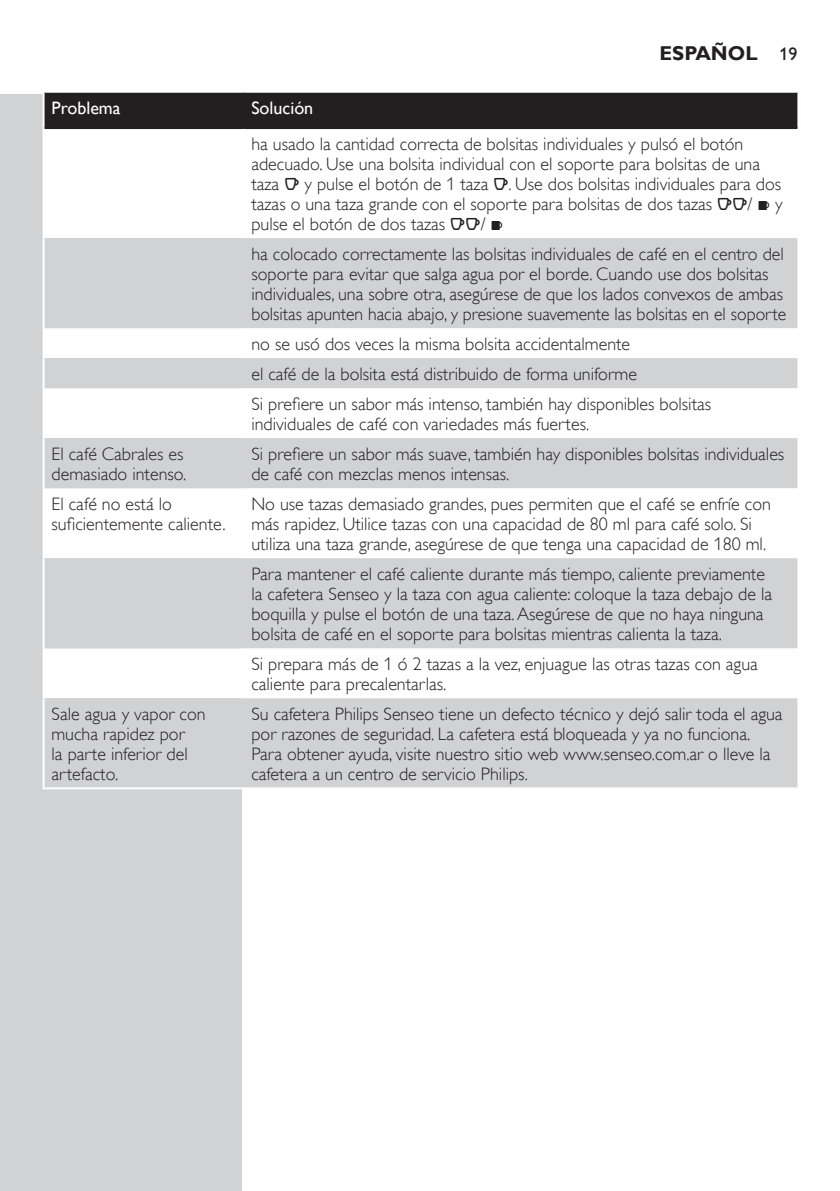
<style>
.page{position:relative;width:840px;height:1191px;background:#fff}
.page>*{position:absolute;margin:0;border:0;box-sizing:border-box;transform-origin:0 0}
.t1{font:700 20px "Gill Sans Alt One WGL";color:#231f20}
.t2{font:18px/20px "Gill Sans Alt One WGL Light";color:#231f20}
.t3{font:18px "Gill Sans Alt One WGL";color:#fff}
.s1{font-weight:400;font-size:18px}
.s2{font-family:"Philipslll Font"}
</style>
<div class="page">
<div style="left:0;top:95px;width:241px;height:1096px;background:#d1d2d4"></div>
<div style="left:45px;top:93px;width:752px;height:34px;background:#231f20"></div>
<svg style="left:45px;top:129px;width:752px;height:109px"></svg>
<svg style="left:45px;top:238px;width:752px;height:549px;fill:#d1d2d4"></svg>
<hr style="left:43px;top:93px;width:2px;height:35px;background:#fff">
<hr style="left:43px;top:128px;width:2px;height:110px;background:#fff">
<hr style="left:43px;top:238px;width:2px;height:90px;background:#fff">
<hr style="left:43px;top:328px;width:2px;height:30px;background:#fff">
<hr style="left:43px;top:358px;width:2px;height:30px;background:#fff">
<hr style="left:43px;top:388px;width:2px;height:50px;background:#fff">
<hr style="left:43px;top:438px;width:2px;height:50px;background:#fff">
<hr style="left:43px;top:488px;width:2px;height:70px;background:#fff">
<hr style="left:43px;top:558px;width:2px;height:90px;background:#fff">
<hr style="left:43px;top:648px;width:2px;height:50px;background:#fff">
<hr style="left:43px;top:698px;width:2px;height:89px;background:#fff">
<hr style="left:43px;top:787px;width:200px;height:2px;background:#fff">
<hr style="left:45px;top:127px;width:198px;height:2px;background:#231f20">
<hr style="left:243px;top:127px;width:554px;height:2px;background:#231f20">
<p class="t1" style="left:659px;top:40px;width:139px">ESPAÑol <span class="s1">19</span></p>
<p class="t3" style="left:52px;top:96px;width:70px">Problema</p>
<p class="t3" style="left:251px;top:96px;width:63px">Solución</p>
<p class="t2" style="left:251px;top:134px;width:532px">ha usado la cantidad correcta de bolsitas individuales y pulsó el botón adecuado. Use una bolsita individual con el soporte para bolsitas de una taza <span class="s2">q</span> y pulse el botón de 1 taza <span class="s2">q</span>. Use dos bolsitas individuales para dos tazas o una taza grande con el soporte para bolsitas de dos tazas <span class="s2">qq</span>/ <span class="s2">w</span> y pulse el botón de dos tazas <span class="s2">qq</span>/ <span class="s2">w</span></p>
<p class="t2" style="left:251px;top:244px;width:536px">ha colocado correctamente las bolsitas individuales de café en el centro del soporte para evitar que salga agua por el borde. Cuando use dos bolsitas individuales, una sobre otra, asegúrese de que los lados convexos de ambas bolsitas apunten hacia abajo, y presione suavemente las bolsitas en el soporte</p>
<p class="t2" style="left:251px;top:329px;width:461px;line-height:30px">no se usó dos veces la misma bolsita accidentalmente<br>el café de la bolsita está distribuido de forma uniforme<br>Si prefiere un sabor más intenso, también hay disponibles bolsitas</p>
<p class="t2" style="left:251px;top:414px;width:339px">individuales de café con variedades más fuertes.</p>
<p class="t2" style="left:52px;top:444px;width:136px">El café Cabrales es demasiado intenso.</p>
<p class="t2" style="left:251px;top:444px;width:534px">Si prefiere un sabor más suave, también hay disponibles bolsitas individuales de café con mezclas menos intensas.</p>
<p class="t2" style="left:52px;top:494px;width:175px">El café no está lo suficientemente caliente.</p>
<p class="t2" style="left:251px;top:494px;width:520px">No use tazas demasiado grandes, pues permiten que el café se enfríe con más rapidez. Utilice tazas con una capacidad de 80 ml para café solo. Si utiliza una taza grande, asegúrese de que tenga una capacidad de 180 ml.</p>
<p class="t2" style="left:251px;top:564px;width:522px">Para mantener el café caliente durante más tiempo, caliente previamente la cafetera Senseo y la taza con agua caliente: coloque la taza debajo de la boquilla y pulse el botón de una taza. Asegúrese de que no haya ninguna bolsita de café en el soporte para bolsitas mientras calienta la taza.</p>
<p class="t2" style="left:251px;top:654px;width:507px">Si prepara más de 1 ó 2 tazas a la vez, enjuague las otras tazas con agua caliente para precalentarlas.</p>
<p class="t2" style="left:52px;top:704px;width:155px">Sale agua y vapor con mucha rapidez por<br>la parte inferior del artefacto.</p>
<p class="t2" style="left:251px;top:704px;width:532px">Su cafetera Philips Senseo tiene un defecto técnico y dejó salir toda el agua por razones de seguridad. La cafetera está bloqueada y ya no funciona.<br>Para obtener ayuda, visite nuestro sitio web www.senseo.com.ar o lleve la cafetera a un centro de servicio Philips.</p>
</div>
